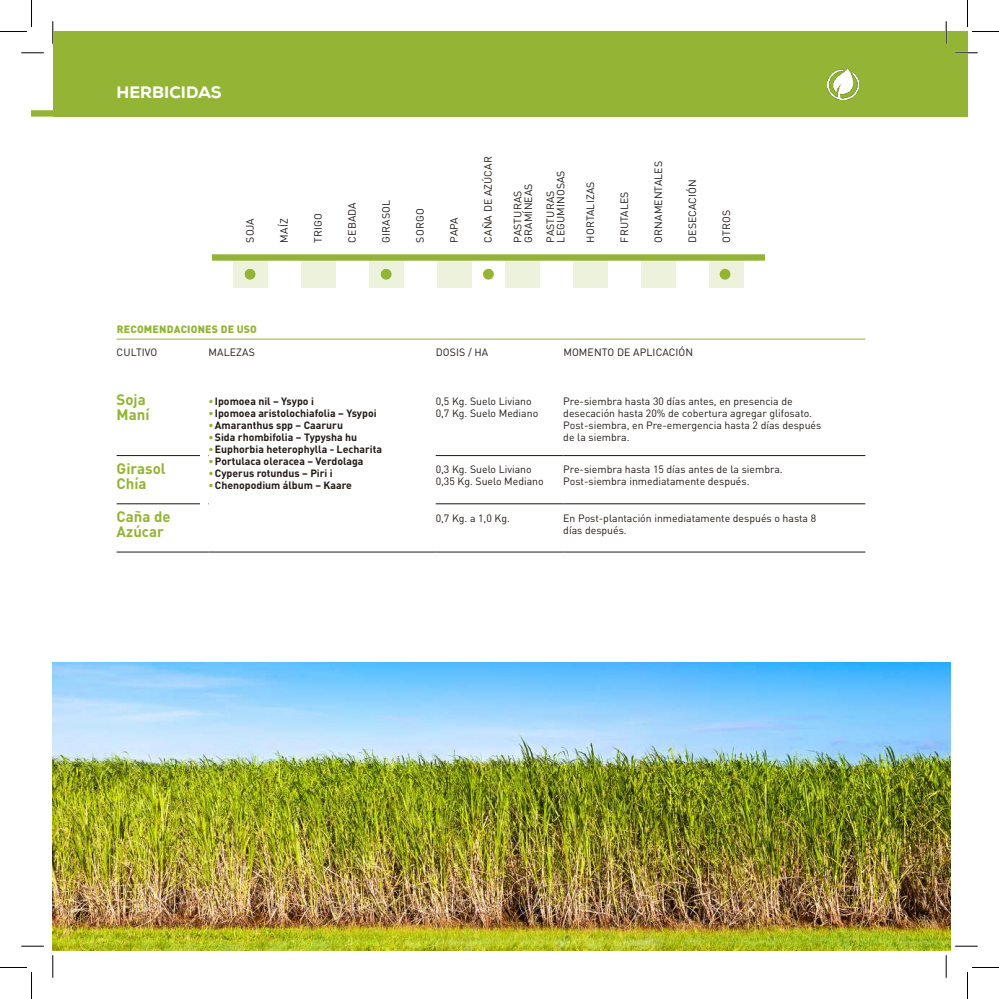
<style>
.page{position:relative;width:999px;height:999px;background:#fff}
.page>*{position:absolute;margin:0;border:0;box-sizing:border-box;transform-origin:0 0}
.t1{font:800 16.5px "Nexa";color:#fff}
.t2{font:700 15px/15px "DIN Pro";color:#93b434}
.t3{font:10.5px/12px "DIN Pro";color:#211915}
.t4{font:700 10.5px "DIN Pro";color:#211915}
.t5{font:900 10.5px "DIN Pro";letter-spacing:.02em;color:#93b434}
.s1{color:#93b434}
</style>
<div class="page">
<hr style="left:117px;top:339px;width:748px;height:1px;background:#93b434">
<svg style="left:32px;top:31px;width:935px;height:86px"></svg>
<div style="left:53px;top:32px;width:914px;height:85px;background:#93b434"></div>
<hr style="left:117px;top:455px;width:91px;height:1px;background:#211915">
<hr style="left:435px;top:455px;width:128px;height:1px;background:#211915">
<hr style="left:563px;top:455px;width:302px;height:1px;background:#211915">
<hr style="left:117px;top:503px;width:91px;height:1px;background:#211915">
<hr style="left:435px;top:503px;width:128px;height:1px;background:#211915">
<hr style="left:563px;top:503px;width:302px;height:1px;background:#211915">
<hr style="left:117px;top:551px;width:91px;height:1px;background:#211915">
<hr style="left:208px;top:551px;width:227px;height:1px;background:#211915">
<hr style="left:435px;top:551px;width:128px;height:1px;background:#211915">
<hr style="left:563px;top:551px;width:302px;height:1px;background:#211915">
<div style="left:233px;top:261px;width:34px;height:27px;background:#ecf2db"></div>
<div style="left:301px;top:261px;width:34px;height:27px;background:#ecf2db"></div>
<div style="left:369px;top:261px;width:34px;height:27px;background:#ecf2db"></div>
<div style="left:437px;top:261px;width:34px;height:27px;background:#ecf2db"></div>
<div style="left:505px;top:261px;width:34px;height:27px;background:#ecf2db"></div>
<div style="left:573px;top:261px;width:34px;height:27px;background:#ecf2db"></div>
<div style="left:641px;top:261px;width:34px;height:27px;background:#ecf2db"></div>
<div style="left:709px;top:261px;width:34px;height:27px;background:#ecf2db"></div>
<div style="left:212px;top:254px;width:553px;height:7px;background:#93b434"></div>
<div style="left:244px;top:269px;width:11px;height:10px;background:#93b434;border-radius:50%"></div>
<div style="left:381px;top:269px;width:10px;height:10px;background:#93b434;border-radius:50%"></div>
<div style="left:483px;top:269px;width:11px;height:10px;background:#93b434;border-radius:50%"></div>
<div style="left:719px;top:269px;width:11px;height:10px;background:#93b434;border-radius:50%"></div>
<div style="left:201px;top:382px;width:7px;height:167px;background:#fff"></div>
<img style="left:828px;top:68px;width:30px;height:32px">
<img style="left:53px;top:662px;width:897px;height:288px">
<hr style="left:21px;top:52px;width:23px;height:2px;background:#fff">
<hr style="left:955px;top:52px;width:22px;height:2px;background:#fff">
<hr style="left:52px;top:21px;width:2px;height:23px;background:#fff">
<hr style="left:945px;top:21px;width:2px;height:23px;background:#fff">
<svg style="left:21px;top:53px;width:23px;height:1px"></svg>
<svg style="left:955px;top:53px;width:22px;height:1px"></svg>
<svg style="left:21px;top:945px;width:23px;height:1px"></svg>
<svg style="left:955px;top:945px;width:22px;height:1px"></svg>
<svg style="left:53px;top:21px;width:1px;height:23px"></svg>
<svg style="left:53px;top:955px;width:1px;height:22px"></svg>
<svg style="left:945px;top:21px;width:1px;height:23px"></svg>
<svg style="left:945px;top:955px;width:1px;height:22px"></svg>
<svg style="left:0;top:0;width:32px;height:32px"></svg>
<svg style="left:0;top:967px;width:32px;height:31px"></svg>
<svg style="left:967px;top:0;width:31px;height:32px"></svg>
<svg style="left:967px;top:967px;width:31px;height:31px"></svg>
<h1 class="t1" style="left:117px;top:82px;width:107px">HERBICIDAS</h1>
<p class="t3" style="left:243px;top:242px;width:26px;rotate:-90deg">SOJA</p>
<p class="t3" style="left:277px;top:242px;width:26px;rotate:-90deg">MAÍZ</p>
<p class="t3" style="left:311px;top:242px;width:31px;rotate:-90deg">TRIGO</p>
<p class="t3" style="left:345px;top:242px;width:42px;rotate:-90deg">CEBADA</p>
<p class="t3" style="left:379px;top:242px;width:44px;rotate:-90deg">GIRASOL</p>
<p class="t3" style="left:413px;top:242px;width:35px;rotate:-90deg">SORGO</p>
<p class="t3" style="left:447px;top:242px;width:27px;rotate:-90deg">PAPA</p>
<p class="t3" style="left:481px;top:242px;width:88px;rotate:-90deg">CAÑA DE AZÚCAR</p>
<p class="t3" style="left:512px;top:242px;width:61px;line-height:10.5px;rotate:-90deg">PASTURAS<br>GRAMÍNEAS</p>
<p class="t3" style="left:544px;top:242px;width:74px;line-height:10.5px;rotate:-90deg">PASTURAS<br>LEGUMINOSAS</p>
<p class="t3" style="left:584px;top:242px;width:62px;rotate:-90deg">HORTALIZAS</p>
<p class="t3" style="left:618px;top:242px;width:52px;rotate:-90deg">FRUTALES</p>
<p class="t3" style="left:652px;top:242px;width:83px;rotate:-90deg">ORNAMENTALES</p>
<p class="t3" style="left:686px;top:242px;width:64px;rotate:-90deg">DESECACIÓN</p>
<p class="t3" style="left:720px;top:242px;width:34px;rotate:-90deg">OTROS</p>
<p class="t5" style="left:117px;top:320px;width:142px">RECOMENDACIONES DE USO</p>
<p class="t3" style="left:117px;top:346px;width:42px">CULTIVO</p>
<p class="t3" style="left:208px;top:346px;width:48px">MALEZAS</p>
<p class="t3" style="left:435px;top:346px;width:54px">DOSIS / HA</p>
<p class="t3" style="left:563px;top:346px;width:131px">MOMENTO DE APLICACIÓN</p>
<h2 class="t2" style="left:117px;top:390px;width:34px">Soja<br>Maní</h2>
<p class="t4" style="left:208px;top:392px;width:107px"><span class="s1">•</span>Ipomoea nil – Ysypo i</p>
<p class="t3" style="left:435px;top:394px;width:104px">0,5 Kg. Suelo Liviano<br>0,7 Kg. Suelo Mediano</p>
<p class="t3" style="left:563px;top:394px;width:259px">Pre-siembra hasta 30 días antes, en presencia de desecación hasta 20% de cobertura agregar glifosato.<br>Post-siembra, en Pre-emergencia hasta 2 días después de la siembra.</p>
<p class="t4" style="left:208px;top:404px;width:170px"><span class="s1">•</span>Ipomoea aristolochiafolia – Ysypoi</p>
<p class="t4" style="left:208px;top:416px;width:136px"><span class="s1">•</span>Amaranthus spp – Caaruru</p>
<p class="t4" style="left:208px;top:428px;width:150px"><span class="s1">•</span>Sida rhombifolia – Typysha hu</p>
<p class="t4" style="left:208px;top:440px;width:175px"><span class="s1">•</span>Euphorbia heterophylla - Lecharita</p>
<p class="t4" style="left:208px;top:452px;width:156px"><span class="s1">•</span>Portulaca oleracea – Verdolaga</p>
<p class="t4" style="left:208px;top:464px;width:126px"><span class="s1">•</span>Cyperus rotundus – Piri i</p>
<p class="t4" style="left:208px;top:476px;width:145px"><span class="s1">•</span>Chenopodium álbum – Kaare</p>
<h2 class="t2" style="left:117px;top:459px;width:51px">Girasol<br>Chía</h2>
<p class="t3" style="left:435px;top:463px;width:110px">0,3 Kg. Suelo Liviano<br>0,35 Kg. Suelo Mediano</p>
<p class="t3" style="left:563px;top:463px;width:221px">Pre-siembra hasta 15 días antes de la siembra.<br>Post-siembra inmediatamente después.</p>
<h2 class="t2" style="left:117px;top:507px;width:56px">Caña de<br>Azúcar</h2>
<p class="t3" style="left:435px;top:511px;width:76px">0,7 Kg. a 1,0 Kg.</p>
<p class="t3" style="left:563px;top:511px;width:254px">En Post-plantación inmediatamente después o hasta 8 días después.</p>
</div>
